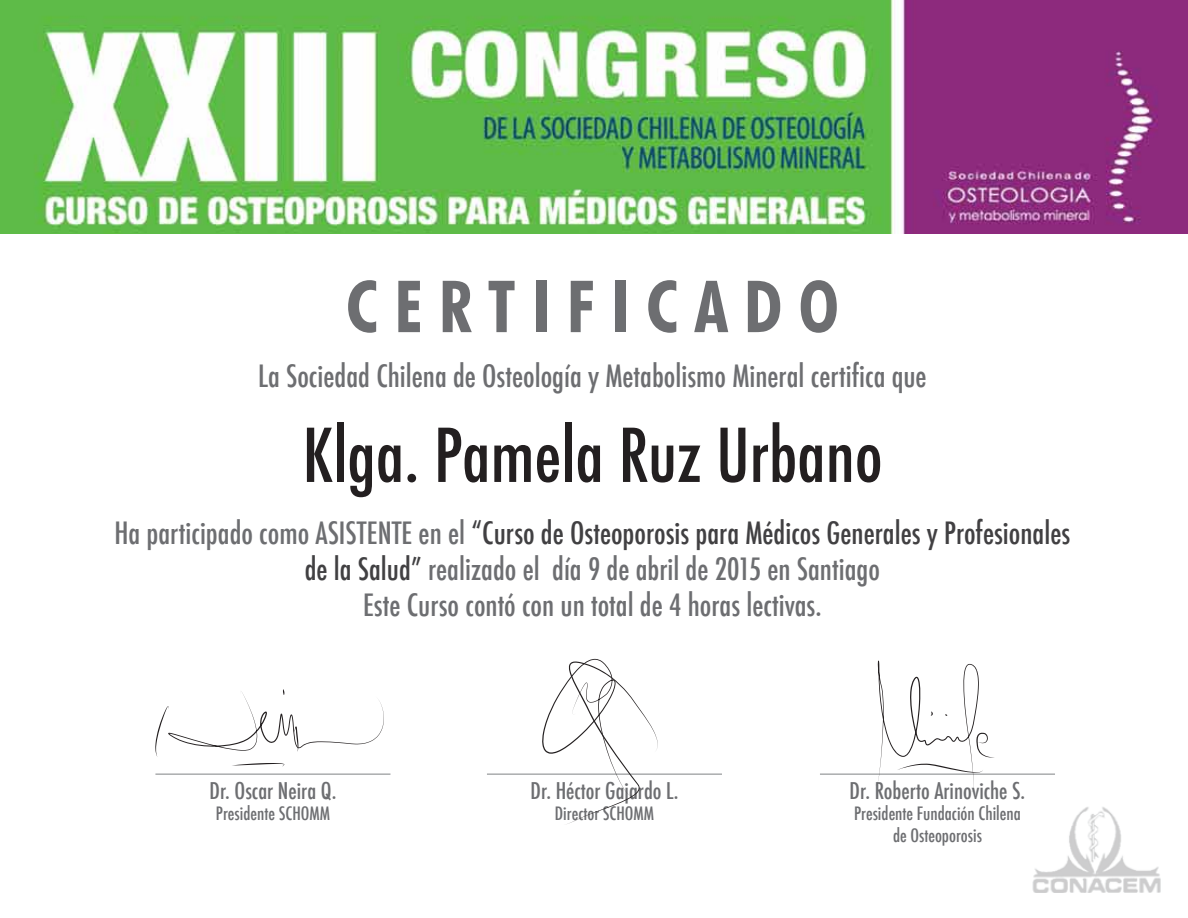
<style>
.page{position:relative;width:1188px;height:918px;background:#fff}
.page>*{position:absolute;margin:0;border:0;box-sizing:border-box;transform-origin:0 0}
.t1{font:500 condensed 72px "Futura";color:#231f20}
.t2{font:700 condensed 72px "Futura BT";color:#6d6e71}
.t3{font:500 condensed 30px/36px "Futura";color:#6d6e71;text-align:center}
.t4{font:500 condensed 22.5px "Futura";color:#6d6e71}
.t5{font:500 condensed 18px/21.6px "Futura";color:#6d6e71;text-align:center}
.s1{color:#414042}
</style>
<div class="page">
<img style="left:0;top:0;width:1188px;height:234px">
<img style="left:1032px;top:807px;width:129px;height:85px">
<hr style="left:155px;top:774px;width:235px;height:1px;background:#808285">
<hr style="left:487px;top:774px;width:235px;height:1px;background:#808285">
<hr style="left:820px;top:774px;width:235px;height:1px;background:#808285">
<svg style="left:232px;top:763px;width:52px;height:3px"></svg>
<svg style="left:155px;top:689px;width:229px;height:68px"></svg>
<svg style="left:542px;top:659px;width:116px;height:165px"></svg>
<svg style="left:874px;top:660px;width:121px;height:132px"></svg>
<h1 class="t2" style="left:346px;top:263px;width:495px">C E R T I F I C A D O</h1>
<p class="t3" style="left:258px;top:358px;width:670px">La Sociedad Chilena de Osteología y Metabolismo Mineral certifica que</p>
<h1 class="t1" style="left:303px;top:409px;width:581px">Klga. Pamela Ruz Urbano</h1>
<p class="t3" style="left:114px;top:515px;width:957px">Ha participado como ASISTENTE en el <span class="s1">“Curso de Osteoporosis para Médicos Generales y Profesionales de la Salud”</span> realizado el día 9 de abril de 2015 en Santiago<br>Este Curso contó con un total de 4 horas lectivas.</p>
<p class="t4" style="left:210px;top:776px;width:128px">Dr. Oscar Neira Q.</p>
<p class="t5" style="left:216px;top:803px;width:115px">Presidente SCHOMM</p>
<p class="t4" style="left:531px;top:776px;width:149px">Dr. Héctor Gajardo L.</p>
<p class="t5" style="left:555px;top:803px;width:101px">Director SCHOMM</p>
<p class="t4" style="left:850px;top:776px;width:177px">Dr. Roberto Arinoviche S.</p>
<p class="t5" style="left:854px;top:803px;width:168px">Presidente Fundación Chilena de Osteoporosis</p>
</div>
